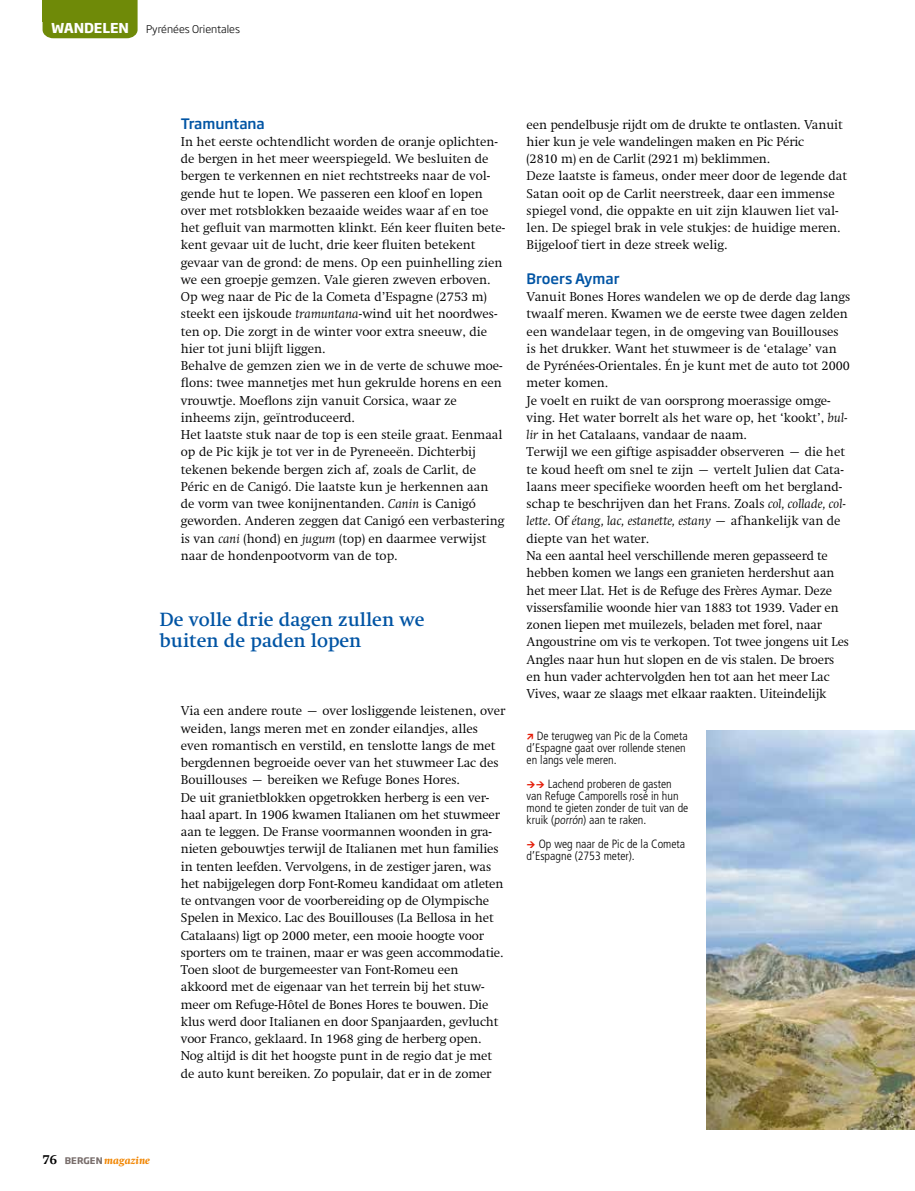
<style>
.page{position:relative;width:915px;height:1191px;background:#fff}
.page>*{position:absolute;margin:0;border:0;box-sizing:border-box;transform-origin:0 0}
.t1{font:500 19.5px/21px "Swift LT Std";color:#0054a4}
.t2{font:500 14.25px "Soho Gothic Std";color:#0054a4}
.t3{font:700 13.5px "Soho Gothic Std";letter-spacing:-.005em;color:#fff}
.t4{font:300 13.05px/17.2px "Swift LT Std";color:#000}
.t5{font:300 condensed 12px/12px "Frutiger LT Std";color:#000}
.t6{font:300 10.5px "Soho Gothic Std";color:#000}
.t7{font:italic 800 10.5px "Swift LT Std";letter-spacing:-.005em;color:#f18500}
.s1{font-style:italic}
.s2{font-weight:700;font-style:normal;font-size:13.5px;color:#000}
.s3{font-family:"Soho Gothic Std";font-weight:700;font-style:normal;font-size:9px;color:#796e6c}
</style>
<div class="page">
<div style="left:43px;top:0;width:94px;height:38px;background:#6f8a08"></div>
<img style="left:706px;top:731px;width:208px;height:398px">
<p class="t3" style="left:51px;top:19px;width:79px">WANDELEN</p>
<p class="t6" style="left:146px;top:22px;width:95px">Pyrénées Orientales</p>
<p class="t2" style="left:181px;top:114px;width:85px">Tramuntana</p>
<p class="t4" style="left:181px;top:133px;width:326px">In het eerste ochtendlicht worden de oranje oplichten&shy;de bergen in het meer weerspiegeld. We besluiten de bergen te verkennen en niet rechtstreeks naar de vol&shy;gende hut te lopen. We passeren een kloof en lopen over met rotsblokken bezaaide weides waar af en toe het gefluit van marmotten klinkt. Eén keer fluiten bete&shy;kent gevaar uit de lucht, drie keer fluiten betekent gevaar van de grond: de mens. Op een puinhelling zien we een groepje gemzen. Vale gieren zweven erboven.<br>Op weg naar de Pic de la Cometa d’Espagne (2753 m) steekt een ijskoude <span class="s1">tramuntana</span>-wind uit het noordwes&shy;ten op. Die zorgt in de winter voor extra sneeuw, die hier tot juni blijft liggen.<br>Behalve de gemzen zien we in de verte de schuwe moe&shy;flons: twee mannetjes met hun gekrulde horens en een vrouwtje. Moeflons zijn vanuit Corsica, waar ze inheems zijn, geïntroduceerd.<br>Het laatste stuk naar de top is een steile graat. Eenmaal op de Pic kijk je tot ver in de Pyreneeën. Dichterbij tekenen bekende bergen zich af, zoals de Carlit, de Péric en de Canigó. Die laatste kun je herkennen aan de vorm van twee konijnentanden. <span class="s1">Canin</span> is Canigó geworden. Anderen zeggen dat Canigó een verbastering is van <span class="s1">cani</span> (hond) en <span class="s1">jugum</span> (top) en daarmee verwijst naar de hondenpootvorm van de top.</p>
<h1 class="t1" style="left:159px;top:609px;width:266px">De volle drie dagen zullen we buiten de paden lopen</h1>
<p class="t4" style="left:181px;top:702px;width:326px">Via een andere route – over losliggende leistenen, over weiden, langs meren met en zonder eilandjes, alles even romantisch en verstild, en tenslotte langs de met bergdennen begroeide oever van het stuwmeer Lac des Bouillouses – bereiken we Refuge Bones Hores.<br>De uit granietblokken opgetrokken herberg is een ver&shy;haal apart. In 1906 kwamen Italianen om het stuwmeer aan te leggen. De Franse voormannen woonden in gra&shy;nieten gebouwtjes terwijl de Italianen met hun families in tenten leefden. Vervolgens, in de zestiger jaren, was het nabijgelegen dorp Font-Romeu kandidaat om atleten te ontvangen voor de voorbereiding op de Olympische Spelen in Mexico. Lac des Bouillouses (La Bellosa in het Catalaans) ligt op 2000 meter, een mooie hoogte voor sporters om te trainen, maar er was geen accommodatie.<br>Toen sloot de burgemeester van Font-Romeu een akkoord met de eigenaar van het terrein bij het stuw&shy;meer om Refuge-Hôtel de Bones Hores te bouwen. Die klus werd door Italianen en door Spanjaarden, gevlucht voor Franco, geklaard. In 1968 ging de herberg open.<br>Nog altijd is dit het hoogste punt in de regio dat je met de auto kunt bereiken. Zo populair, dat er in de zomer</p>
<p class="t4" style="left:526px;top:116px;width:321px">een pendelbusje rijdt om de drukte te ontlasten. Vanuit hier kun je vele wandelingen maken en Pic Péric<br>(2810 m) en de Carlit (2921 m) beklimmen.<br>Deze laatste is fameus, onder meer door de legende dat Satan ooit op de Carlit neerstreek, daar een immense spiegel vond, die oppakte en uit zijn klauwen liet val&shy;len. De spiegel brak in vele stukjes: de huidige meren.<br>Bijgeloof tiert in deze streek welig.</p>
<p class="t2" style="left:526px;top:269px;width:94px">Broers Aymar</p>
<p class="t4" style="left:526px;top:288px;width:325px">Vanuit Bones Hores wandelen we op de derde dag langs twaalf meren. Kwamen we de eerste twee dagen zelden een wandelaar tegen, in de omgeving van Bouillouses is het drukker. Want het stuwmeer is de ‘etalage’ van de Pyrénées-Orientales. Én je kunt met de auto tot 2000 meter komen.<br>Je voelt en ruikt de van oorsprong moerassige omge&shy;ving. Het water borrelt als het ware op, het ‘kookt’, <span class="s1">bul&shy;lir</span> in het Catalaans, vandaar de naam.<br>Terwijl we een giftige aspisadder observeren – die het te koud heeft om snel te zijn – vertelt Julien dat Cata&shy;laans meer specifieke woorden heeft om het bergland&shy;schap te beschrijven dan het Frans. Zoals <span class="s1">col, collade, col&shy;lette</span>. Of <span class="s1">étang, lac, estanette, estany</span> – afhankelijk van de diepte van het water.<br>Na een aantal heel verschillende meren gepasseerd te hebben komen we langs een granieten herdershut aan het meer Llat. Het is de Refuge des Frères Aymar. Deze vissersfamilie woonde hier van 1883 tot 1939. Vader en zonen liepen met muilezels, beladen met forel, naar Angoustrine om vis te verkopen. Tot twee jongens uit Les Angles naar hun hut slopen en de vis stalen. De broers en hun vader achtervolgden hen tot aan het meer Lac Vives, waar ze slaags met elkaar raakten. Uiteindelijk</p>
<p class="t5" style="left:526px;top:730px;width:162px;text-indent:10px">De terugweg van Pic de la Cometa d’Espagne gaat over rollende stenen en langs vele meren.</p>
<p class="t5" style="left:526px;top:778px;width:163px;text-indent:21px">Lachend proberen de gasten van Refuge Camporells rosé in hun mond te gieten zonder de tuit van de kruik (porrón) aan te raken.</p>
<p class="t5" style="left:526px;top:838px;width:160px;text-indent:12px">Op weg naar de Pic de la Cometa d’Espagne (2753 meter).</p>
<p class="t7" style="left:43px;top:1154px;width:109px"><span class="s2">76</span> <span class="s3">BERGEN</span> magazine</p>
</div>
